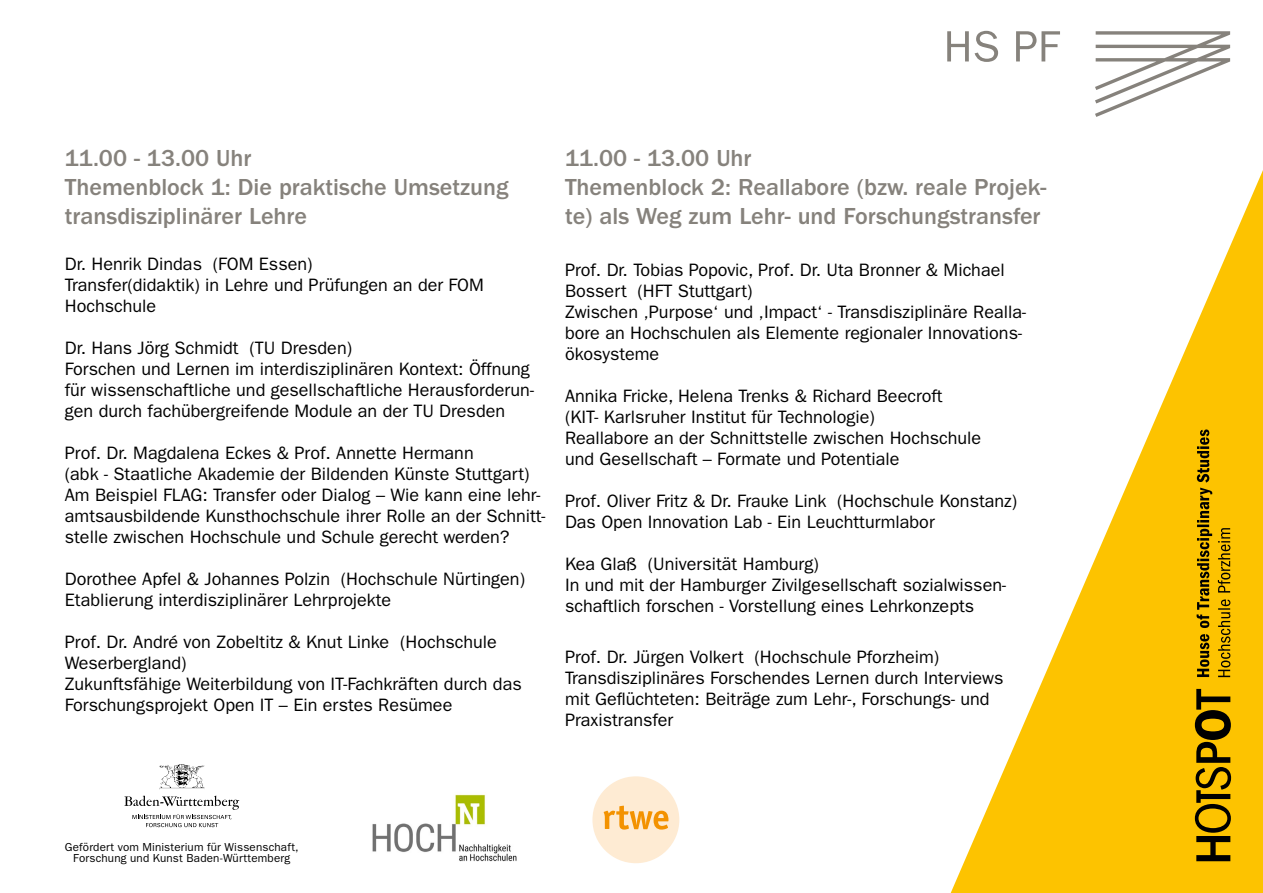
<style>
.page{position:relative;width:1263px;height:893px;background:#fff}
.page>*{position:absolute;margin:0;border:0;box-sizing:border-box;transform-origin:0 0}
.t1{font:500 24px/28.8px "ITC Franklin Gothic Std";color:#86827c}
.t2{font:18px/21px "ITC Franklin Gothic Std";color:#000}
.t3{font:11.7px/11.2px "ITC Franklin Gothic Std";letter-spacing:.015em;color:#000;text-align:center}
</style>
<div class="page">
<svg style="left:951px;top:170px;width:312px;height:723px"></svg>
<svg style="left:947px;top:31px;width:283px;height:86px"></svg>
<svg style="left:1195px;top:689px;width:36px;height:172px"></svg>
<svg style="left:1196px;top:429px;width:34px;height:248px"></svg>
<img style="left:372px;top:794px;width:145px;height:68px">
<div style="left:592px;top:776px;width:87px;height:87px;background:#feebd3;border-radius:50%"></div>
<svg style="left:604px;top:806px;width:64px;height:24px"></svg>
<img style="left:159px;top:764px;width:46px;height:25px">
<svg style="left:124px;top:796px;width:115px;height:31px"></svg>
<h1 class="t1" style="left:65px;top:144px;width:445px">11.00 - 13.00 Uhr<br>Themenblock 1: Die praktische Umsetzung transdisziplinärer Lehre</h1>
<p class="t2" style="left:65px;top:254px;width:421px">Dr. Henrik Dindas (FOM Essen)<br>Transfer(didaktik) in Lehre und Prüfungen an der FOM<br>Hochschule</p>
<p class="t2" style="left:65px;top:338px;width:471px">Dr. Hans Jörg Schmidt (TU Dresden)<br>Forschen und Lernen im interdisziplinären Kontext: Öffnung für wissenschaftliche und gesellschaftliche Herausforderun&shy;gen durch fachübergreifende Module an der TU Dresden</p>
<p class="t2" style="left:65px;top:443px;width:482px">Prof. Dr. Magdalena Eckes &amp; Prof. Annette Hermann<br>(abk - Staatliche Akademie der Bildenden Künste Stuttgart)<br>Am Beispiel FLAG: Transfer oder Dialog – Wie kann eine lehr&shy;amtsausbildende Kunsthochschule ihrer Rolle an der Schnitt&shy;stelle zwischen Hochschule und Schule gerecht werden?</p>
<p class="t2" style="left:65px;top:569px;width:462px">Dorothee Apfel &amp; Johannes Polzin (Hochschule Nürtingen)<br>Etablierung interdisziplinärer Lehrprojekte</p>
<p class="t2" style="left:65px;top:632px;width:458px">Prof. Dr. André von Zobeltitz &amp; Knut Linke (Hochschule Weserbergland)<br>Zukunftsfähige Weiterbildung von IT-Fachkräften durch das Forschungsprojekt Open IT – Ein erstes Resümee</p>
<h1 class="t1" style="left:565px;top:144px;width:483px">11.00 - 13.00 Uhr<br>Themenblock 2: Reallabore (bzw. reale Projek&shy;te) als Weg zum Lehr- und Forschungstransfer</h1>
<p class="t2" style="left:565px;top:259px;width:463px">Prof. Dr. Tobias Popovic, Prof. Dr. Uta Bronner &amp; Michael Bossert (HFT Stuttgart)<br>Zwischen ‚Purpose‘ und ‚Impact‘ - Transdisziplinäre Realla&shy;bore an Hochschulen als Elemente regionaler Innovations&shy;ökosysteme</p>
<p class="t2" style="left:565px;top:385px;width:418px">Annika Fricke, Helena Trenks &amp; Richard Beecroft<br>(KIT- Karlsruher Institut für Technologie)<br>Reallabore an der Schnittstelle zwischen Hochschule und Gesellschaft – Formate und Potentiale</p>
<p class="t2" style="left:565px;top:490px;width:454px">Prof. Oliver Fritz &amp; Dr. Frauke Link (Hochschule Konstanz)<br>Das Open Innovation Lab - Ein Leuchtturmlabor</p>
<p class="t2" style="left:565px;top:553px;width:443px">Kea Glaß (Universität Hamburg)<br>In und mit der Hamburger Zivilgesellschaft sozialwissen&shy;schaftlich forschen - Vorstellung eines Lehrkonzepts</p>
<p class="t2" style="left:565px;top:647px;width:440px">Prof. Dr. Jürgen Volkert (Hochschule Pforzheim)<br>Transdisziplinäres Forschendes Lernen durch Interviews mit Geflüchteten: Beiträge zum Lehr-, Forschungs- und Praxistransfer</p>
<p class="t3" style="left:65px;top:841px;width:235px">Gefördert vom Ministerium für Wissenschaft,<br>Forschung und Kunst Baden-Württemberg</p>
</div>
